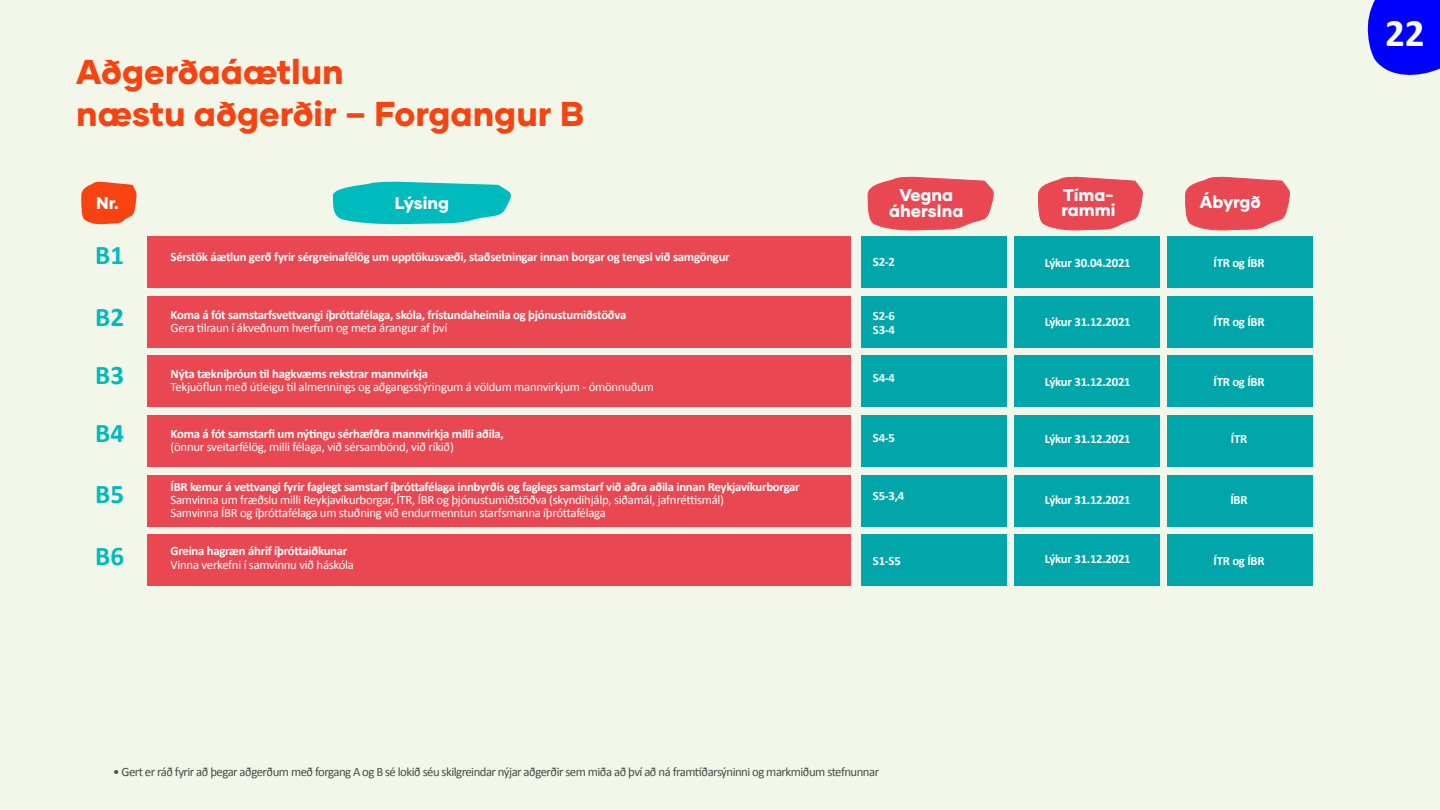
<style>
.page{position:relative;width:1440px;height:810px;background:#f2f7e9}
.page>*{position:absolute;margin:0;border:0;box-sizing:border-box;transform-origin:0 0}
.t1{font:700 39px "Calibri";color:#fff}
.t2{font:800 34.5px/41.4px "Gilmer";color:#f74311}
.t3{font:700 27px/58.1px "Calibri";color:#00bbbd;text-align:justify}
.t4{font:800 17.1px/16px "Gilmer";color:#fff;text-align:center}
.t5{font:700 12.75px/13.2px "Calibri";letter-spacing:-.02em;color:#fff}
.t6{font:12.75px/13.2px "Calibri";letter-spacing:-.02em;color:#fff}
.t7{font:12.75px "Calibri";letter-spacing:-.04em;color:#4b4b4b}
</style>
<div class="page">
<svg style="left:1367px;top:0;width:73px;height:75px;background:#1717fc"></svg>
<svg style="left:333px;top:181px;width:178px;height:44px;background:#29c5c4"></svg>
<svg style="left:81px;top:181px;width:56px;height:44px"></svg>
<svg style="left:868px;top:177px;width:126px;height:54px;background:#ea6167"></svg>
<svg style="left:1038px;top:177px;width:105px;height:54px;background:#ea6168"></svg>
<svg style="left:1185px;top:177px;width:105px;height:54px;background:#ea6168"></svg>
<div style="left:148px;top:535px;width:703px;height:51px;background:#e94852"></div>
<div style="left:861px;top:535px;width:146px;height:51px;background:#00a6aa"></div>
<div style="left:1014px;top:535px;width:146px;height:51px;background:#00a6aa"></div>
<div style="left:1167px;top:535px;width:145px;height:51px;background:#00a6aa"></div>
<div style="left:148px;top:236px;width:703px;height:52px;background:#e94852"></div>
<div style="left:148px;top:296px;width:703px;height:51px;background:#e94852"></div>
<div style="left:148px;top:356px;width:703px;height:51px;background:#e94852"></div>
<div style="left:148px;top:416px;width:703px;height:51px;background:#e94852"></div>
<div style="left:148px;top:475px;width:703px;height:52px;background:#e94852"></div>
<div style="left:861px;top:236px;width:146px;height:52px;background:#00a6aa"></div>
<div style="left:861px;top:296px;width:146px;height:51px;background:#00a6aa"></div>
<div style="left:861px;top:356px;width:146px;height:51px;background:#00a6aa"></div>
<div style="left:861px;top:416px;width:146px;height:51px;background:#00a6aa"></div>
<div style="left:861px;top:475px;width:146px;height:52px;background:#00a6aa"></div>
<div style="left:1014px;top:236px;width:146px;height:52px;background:#00a6aa"></div>
<div style="left:1014px;top:296px;width:146px;height:51px;background:#00a6aa"></div>
<div style="left:1014px;top:356px;width:146px;height:51px;background:#00a6aa"></div>
<div style="left:1014px;top:416px;width:146px;height:51px;background:#00a6aa"></div>
<div style="left:1014px;top:475px;width:146px;height:52px;background:#00a6aa"></div>
<div style="left:1167px;top:236px;width:145px;height:52px;background:#00a6aa"></div>
<div style="left:1167px;top:296px;width:145px;height:51px;background:#00a6aa"></div>
<div style="left:1167px;top:356px;width:145px;height:51px;background:#00a6aa"></div>
<div style="left:1167px;top:416px;width:145px;height:51px;background:#00a6aa"></div>
<div style="left:1167px;top:475px;width:145px;height:52px;background:#00a6aa"></div>
<h2 class="t2" style="left:76px;top:51px;width:509px">Aðgerðaáætlun<br>næstu aðgerðir – Forgangur B</h2>
<h3 class="t4" style="left:96px;top:195px;width:24px">Nr.</h3>
<h3 class="t4" style="left:395px;top:195px;width:56px">Lýsing</h3>
<h3 class="t4" style="left:889px;top:187px;width:76px">Vegna áherslna</h3>
<h3 class="t4" style="left:1061px;top:188px;width:56px;line-height:14.5px;text-align:left">Tíma&shy;rammi</h3>
<h3 class="t4" style="left:1200px;top:194px;width:62px">Ábyrgð</h3>
<h3 class="t3" style="left:95px;top:225px;width:30px">B1</h3>
<p class="t5" style="left:171px;top:250px;width:561px">Sérstök áætlun gerð fyrir sérgreinafélög um upptökusvæði, staðsetningar innan borgar og tengsl við samgöngur</p>
<p class="t5" style="left:873px;top:254px;width:24px">S2-2</p>
<p class="t5" style="left:1214px;top:256px;width:52px">ÍTR og ÍBR</p>
<p class="t5" style="left:1045px;top:256px;width:87px">Lýkur 30.04.2021</p>
<h3 class="t3" style="left:95px;top:287px;width:30px">B2<br>B3<br>B4</h3>
<p class="t5" style="left:171px;top:308px;width:457px">Koma á fót samstarfsvettvangi íþróttafélaga, skóla, frístundaheimila og þjónustumiðstöðva</p>
<p class="t6" style="left:171px;top:321px;width:278px">Gera tilraun í ákveðnum hverfum og meta árangur af því</p>
<p class="t5" style="left:171px;top:366px;width:259px">Nýta tækniþróun til hagkvæms rekstrar mannvirkja</p>
<p class="t6" style="left:171px;top:379px;width:485px">Tekjuöflun með útleigu til almennings og aðgangsstýringum á völdum mannvirkjum - ómönnuðum</p>
<p class="t5" style="left:171px;top:427px;width:335px">Koma á fót samstarfi um nýtingu sérhæfðra mannvirkja milli aðila,</p>
<p class="t6" style="left:171px;top:440px;width:285px">(önnur sveitarfélög, milli félaga, við sérsambönd, við ríkið)</p>
<p class="t5" style="left:873px;top:309px;width:24px">S2-6<br>S3-4</p>
<p class="t5" style="left:873px;top:370px;width:24px">S4-4</p>
<p class="t5" style="left:873px;top:430px;width:24px">S4-5</p>
<h3 class="t3" style="left:95px;top:464px;width:30px">B5</h3>
<p class="t5" style="left:171px;top:479px;width:631px">ÍBR kemur á vettvangi fyrir faglegt samstarf íþróttafélaga innbyrðis og faglegs samstarf við aðra aðila innan Reykjavíkurborgar</p>
<p class="t6" style="left:171px;top:493px;width:555px">Samvinna um fræðslu milli Reykjavíkurborgar, ÍTR, ÍBR og þjónustumiðstöðva (skyndihjálp, siðamál, jafnréttismál)<br>Samvinna ÍBR og íþróttafélaga um stuðning við endurmenntun starfsmanna íþróttafélaga</p>
<p class="t5" style="left:873px;top:489px;width:33px">S5-3,4</p>
<h3 class="t3" style="left:95px;top:525px;width:30px">B6</h3>
<p class="t5" style="left:171px;top:544px;width:178px">Greina hagræn áhrif íþróttaiðkunar</p>
<p class="t6" style="left:171px;top:557px;width:185px">Vinna verkefni í samvinnu við háskóla</p>
<p class="t5" style="left:873px;top:553px;width:29px">S1-S5</p>
<p class="t7" style="left:113px;top:764px;width:767px">• Gert er ráð fyrir að þegar aðgerðum með forgang A og B sé lokið séu skilgreindar nýjar aðgerðir sem miða að því að ná framtíðarsýninni og markmiðum stefnunnar</p>
<p class="t5" style="left:1045px;top:315px;width:87px">Lýkur 31.12.2021</p>
<p class="t5" style="left:1214px;top:315px;width:52px">ÍTR og ÍBR</p>
<p class="t5" style="left:1045px;top:374px;width:87px">Lýkur 31.12.2021</p>
<p class="t5" style="left:1214px;top:374px;width:52px">ÍTR og ÍBR</p>
<p class="t5" style="left:1045px;top:432px;width:87px">Lýkur 31.12.2021</p>
<p class="t5" style="left:1231px;top:432px;width:18px">ÍTR</p>
<p class="t5" style="left:1045px;top:493px;width:87px">Lýkur 31.12.2021</p>
<p class="t5" style="left:1230px;top:493px;width:19px">ÍBR</p>
<p class="t5" style="left:1045px;top:552px;width:87px">Lýkur 31.12.2021</p>
<p class="t5" style="left:1214px;top:554px;width:52px">ÍTR og ÍBR</p>
<h1 class="t1" style="left:1385px;top:9px;width:41px">22</h1>
</div>
